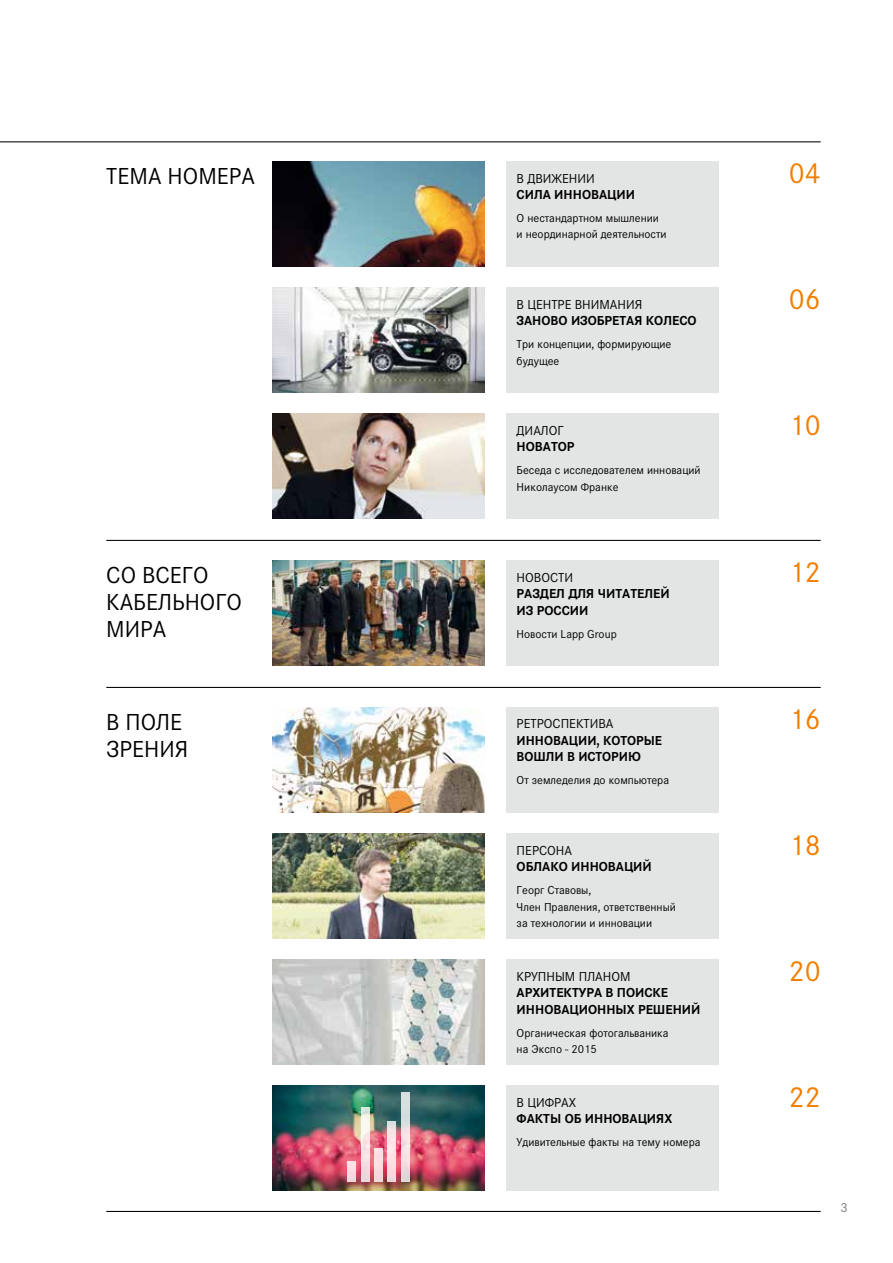
<style>
.page{position:relative;width:893px;height:1263px;background:#fff}
.page>*{position:absolute;margin:0;border:0;box-sizing:border-box;transform-origin:0 0}
.t1{font:30px "Corporate STOT";color:#ee7f00}
.t2{font:24px/27px "Corporate STOT";color:#000}
.t3{font:700 13.5px/16.5px "Corporate STOT";color:#000}
.t4{font:13.5px "Corporate STOT";color:#000}
.t5{font:13.5px "Corporate STOT";color:#7b7c7e}
.t6{font:12px/16.5px "Corporate STOT";color:#000}
</style>
<div class="page">
<img style="left:272px;top:707px;width:213px;height:105px">
<img style="left:272px;top:561px;width:213px;height:105px">
<img style="left:272px;top:1086px;width:213px;height:105px">
<img style="left:272px;top:288px;width:213px;height:105px">
<img style="left:272px;top:960px;width:213px;height:105px">
<img style="left:272px;top:162px;width:213px;height:105px">
<img style="left:272px;top:414px;width:213px;height:105px">
<img style="left:272px;top:834px;width:213px;height:105px">
<div style="left:506px;top:834px;width:213px;height:105px;background:#e3e4e4"></div>
<hr style="left:0;top:141px;width:821px;height:1px;background:#000">
<hr style="left:106px;top:540px;width:715px;height:1px;background:#000">
<hr style="left:106px;top:687px;width:715px;height:1px;background:#000">
<hr style="left:106px;top:1211px;width:715px;height:1px;background:#000">
<div style="left:347px;top:1161px;width:9px;height:21px;background:#f9dce1"></div>
<svg style="left:361px;top:1107px;width:8px;height:75px"></svg>
<div style="left:374px;top:1148px;width:9px;height:34px;background:#f9dde2"></div>
<svg style="left:388px;top:1122px;width:8px;height:60px"></svg>
<svg style="left:401px;top:1092px;width:8px;height:90px"></svg>
<div style="left:506px;top:162px;width:213px;height:105px;background:#e3e4e4"></div>
<div style="left:506px;top:414px;width:213px;height:105px;background:#e3e4e4"></div>
<div style="left:506px;top:707px;width:213px;height:105px;background:#e3e4e4"></div>
<div style="left:506px;top:561px;width:213px;height:105px;background:#e3e4e4"></div>
<div style="left:506px;top:1086px;width:213px;height:105px;background:#e3e4e4"></div>
<div style="left:506px;top:288px;width:213px;height:105px;background:#e3e4e4"></div>
<div style="left:506px;top:960px;width:213px;height:105px;background:#e3e4e4"></div>
<h2 class="t2" style="left:106px;top:163px;width:148px">Тема номера</h2>
<h2 class="t2" style="left:106px;top:562px;width:50px">Со всего кабел</h2>
<h2 class="t2" style="left:172px;top:589px;width:28px">ьного</h2>
<h2 class="t2" style="left:106px;top:616px;width:60px">мира</h2>
<h2 class="t2" style="left:106px;top:709px;width:81px">В поле<br>зрен ия</h2>
<p class="t4" style="left:517px;top:170px;width:80px">В движен ии</p>
<p class="t3" style="left:517px;top:187px;width:10px">СИЛА</p>
<p class="t3" style="left:554px;top:187px;width:10px">ИННОВАЦИИ</p>
<p class="t6" style="left:517px;top:210px;width:152px">О нестандартном мышлении и неординарной деятельности</p>
<p class="t4" style="left:517px;top:296px;width:19px">В цент</p>
<p class="t4" style="left:558px;top:296px;width:85px">ре внимания</p>
<p class="t3" style="left:517px;top:313px;width:181px">Заново изобретая колесо</p>
<p class="t6" style="left:517px;top:336px;width:156px">Три концепции, формирующие будущее</p>
<p class="t4" style="left:517px;top:422px;width:26px">Диалог</p>
<p class="t3" style="left:517px;top:439px;width:59px">Н оватор</p>
<p class="t6" style="left:517px;top:462px;width:185px">Беседа с исследователем инноваций<br>Николаусом Франке</p>
<p class="t4" style="left:517px;top:569px;width:56px">НОВОСТИ</p>
<p class="t3" style="left:517px;top:586px;width:155px">Раздел для читателей из РОССИИ</p>
<p class="t6" style="left:517px;top:625px;width:102px">Новости Lapp Group</p>
<p class="t4" style="left:517px;top:716px;width:36px">Ретроспект</p>
<p class="t4" style="left:590px;top:716px;width:17px">ива</p>
<p class="t3" style="left:517px;top:732px;width:147px">И нновации, которые вошли в историю</p>
<p class="t6" style="left:517px;top:772px;width:154px">От земледелия до компьютера</p>
<p class="t4" style="left:517px;top:842px;width:32px">Персона</p>
<p class="t3" style="left:517px;top:859px;width:137px">Облако инноваций</p>
<p class="t6" style="left:517px;top:882px;width:161px">Георг Ставовы,<br>Член Правления, ответственный за технологии и инновации</p>
<p class="t4" style="left:517px;top:968px;width:72px">Крупн ым плано</p>
<p class="t4" style="left:620px;top:968px;width:12px">м</p>
<p class="t3" style="left:517px;top:985px;width:185px">Архитектура в поиске инновационных решений</p>
<p class="t6" style="left:517px;top:1024px;width:153px">Органическая фотогальваника на Экспо - 2015</p>
<p class="t4" style="left:517px;top:1094px;width:61px">В цифрах</p>
<p class="t3" style="left:517px;top:1111px;width:157px">Факты об инновациях</p>
<p class="t6" style="left:517px;top:1134px;width:185px">Удивительные факты на тему номера</p>
<h1 class="t1" style="left:789px;top:156px;width:33px">04</h1>
<h1 class="t1" style="left:789px;top:282px;width:33px">06</h1>
<h1 class="t1" style="left:789px;top:408px;width:33px">10</h1>
<h1 class="t1" style="left:789px;top:555px;width:33px">12</h1>
<h1 class="t1" style="left:789px;top:702px;width:33px">16</h1>
<h1 class="t1" style="left:789px;top:828px;width:33px">18</h1>
<h1 class="t1" style="left:789px;top:954px;width:33px">20</h1>
<h1 class="t1" style="left:789px;top:1080px;width:33px">22</h1>
<p class="t5" style="left:840px;top:1200px;width:9px">3</p>
</div>
